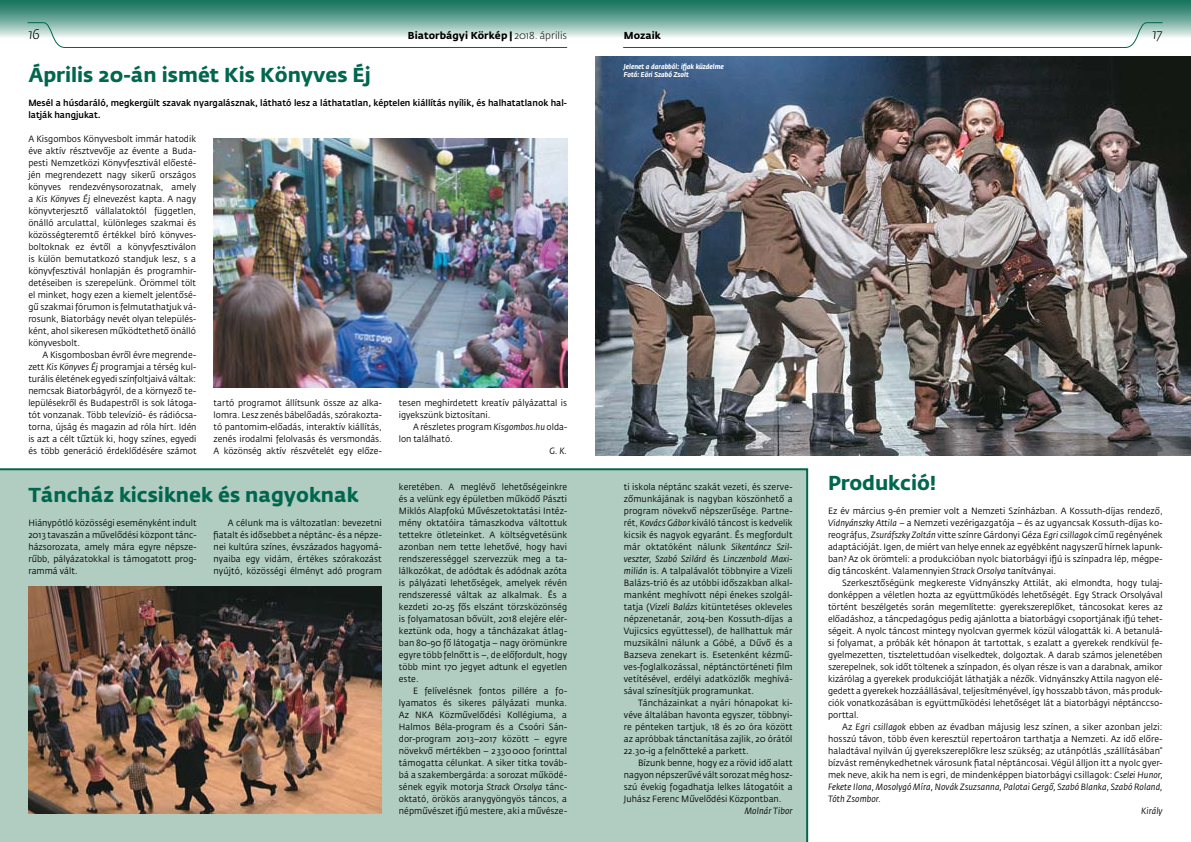
<style>
.page{position:relative;width:1191px;height:842px;background:#fff}
.page>*{position:absolute;margin:0;border:0;box-sizing:border-box;transform-origin:0 0}
.t1{font:700 20px "Fedra Sans Std";color:#00674e}
.t2{font:italic 300 14px "Fedra Sans Std";color:#000}
.t3{font:700 10px "Fedra Sans Std";letter-spacing:.005em;color:#000}
.t4{font:9px/12px "Fedra Sans Std";letter-spacing:.01em;color:#000;text-align:justify;scale:.95 1}
.t5{font:500 9px/12px "Fedra Sans Std";color:#000;scale:.95 1}
.t6{font:italic 9px "Fedra Sans Std";letter-spacing:.01em;color:#000;scale:.95 1}
.t7{font:italic 700 7px/8px "Fedra Sans Std";color:#fff;scale:.95 1}
.s1{font-weight:300}
.s2{font-style:italic}
</style>
<div class="page">
<div style="left:0;top:468px;width:808px;height:374px;background:#b1ccc1"></div>
<svg style="left:0;top:0;width:1191px;height:37px;background:#4a9281"></svg>
<svg style="left:27px;top:22px;width:541px;height:26px"></svg>
<svg style="left:622px;top:22px;width:541px;height:26px"></svg>
<img style="left:213px;top:139px;width:354px;height:248px">
<img style="left:595px;top:57px;width:596px;height:398px">
<img style="left:28px;top:587px;width:354px;height:227px">
<h2 class="t2" style="left:28px;top:26px;width:14px">16</h2>
<p class="t3" style="left:408px;top:30px;width:161px">Biatorbágyi Körkép | <span class="s1">2018. április</span></p>
<p class="t3" style="left:624px;top:30px;width:38px">Mozaik</p>
<h2 class="t2" style="left:1152px;top:26px;width:12px">17</h2>
<h1 class="t1" style="left:28px;top:63px;width:344px">Április 20-án ismét Kis Könyves Éj</h1>
<p class="t5" style="left:28px;top:97px;width:568px">Mesél a húsdaráló, megkergült szavak nyargalásznak, látható lesz a láthatatlan, képtelen kiállítás nyílik, és halhatatlanok hal&shy;latják hangjukat.</p>
<p class="t4" style="left:28px;top:133px;width:178px">A Kisgombos Könyvesbolt immár hatodik éve aktív résztvevője az évente a Buda&shy;pesti Nemzetközi Könyvfesztivál előesté&shy;jén megrendezett nagy sikerű országos könyves rendezvénysorozatnak, amely a <span class="s2">Kis Könyves Éj</span> elnevezést kapta. A nagy könyvterjesztő vállalatoktól független, önálló arculattal, különleges szakmai és közösségteremtő értékkel bíró könyves&shy;boltoknak ez évtől a könyvfesztiválon is külön bemutatkozó standjuk lesz, s a könyvfesztivál honlapján és programhir&shy;detéseiben is szerepelünk. Örömmel tölt el minket, hogy ezen a kiemelt jelentősé&shy;gű szakmai fórumon is felmutathatjuk vá&shy;rosunk, Biatorbágy nevét olyan település&shy;ként, ahol sikeresen működtethető önálló könyvesbolt.</p>
<p class="t4" style="left:28px;top:349px;width:179px;text-indent:14px">A Kisgombosban évről évre megrende&shy;zett <span class="s2">Kis Könyves Éj</span> programjai a térség kul&shy;turális életének egyedi színfoltjaivá váltak: nemcsak Biatorbágyról, de a környező te&shy;lepülésekről és Budapestről is sok látoga&shy;tót vonzanak. Több televízió- és rádiócsa&shy;torna, újság és magazin ad róla hírt. Idén is azt a célt tűztük ki, hogy színes, egyedi és több generáció érdeklődésére számot</p>
<p class="t4" style="left:214px;top:397px;width:179px">tartó programot állítsunk össze az alka&shy;lomra. Lesz zenés bábelőadás, szórakozta&shy;tó pantomim-előadás, interaktív kiállítás, zenés irodalmi felolvasás és versmondás.<br>A közönség aktív részvételét egy előze-</p>
<p class="t4" style="left:399px;top:397px;width:179px">tesen meghirdetett kreatív pályázattal is igyekszünk biztosítani.</p>
<p class="t4" style="left:399px;top:421px;width:179px;text-indent:14px">A részletes program <span class="s2">Kisgombos.hu</span> olda&shy;lon található.</p>
<p class="t6" style="left:549px;top:445px;width:20px">G. K.</p>
<h1 class="t1" style="left:28px;top:483px;width:332px">Táncház kicsiknek és nagyoknak</h1>
<p class="t4" style="left:28px;top:517px;width:179px">Hiánypótló közösségi eseményként indult 2013 tavaszán a művelődési központ tánc&shy;házsorozata, amely mára egyre népsze&shy;rűbb, pályázatokkal is támogatott prog&shy;rammá vált.</p>
<p class="t4" style="left:214px;top:517px;width:179px;text-indent:14px">A célunk ma is változatlan: bevezetni fiatalt és idősebbet a néptánc- és a népze&shy;nei kultúra színes, évszázados hagyomá&shy;nyaiba egy vidám, értékes szórakozást nyújtó, közösségi élményt adó program</p>
<p class="t4" style="left:399px;top:481px;width:179px">keretében. A meglévő lehetőségeinkre és a velünk egy épületben működő Pászti Miklós Alapfokú Művészetoktatási Intéz&shy;mény oktatóira támaszkodva váltottuk tettekre ötleteinket. A költségvetésünk azonban nem tette lehetővé, hogy havi rendszerességgel szervezzük meg a ta&shy;lálkozókat, de adódtak és adódnak azóta is pályázati lehetőségek, amelyek révén rendszeressé váltak az alkalmak. És a kezdeti 20-25 fős elszánt törzsközönség is folyamatosan bővült, 2018 elejére elér&shy;keztünk oda, hogy a táncházakat átlag&shy;ban 80-90 fő látogatja – nagy örömünkre egyre több felnőtt is –, de előfordult, hogy több mint 170 jegyet adtunk el egyetlen este.</p>
<p class="t4" style="left:399px;top:685px;width:179px;text-indent:14px">E felívelésnek fontos pillére a fo&shy;lyamatos és sikeres pályázati munka.<br>Az NKA Közművelődési Kollégiuma, a Halmos Béla-program és a Csoóri Sán&shy;dor-program 2013–2017 között – egyre növekvő mértékben – 2 330000 forinttal támogatta célunkat. A siker titka továb&shy;bá a szakembergárda: a sorozat működé&shy;sének egyik motorja <span class="s2">Strack Orsolya</span> tánc&shy;oktató, örökös aranygyöngyös táncos, a népművészet ifjú mestere, aki a művésze-</p>
<p class="t7" style="left:624px;top:63px;width:107px">Jelenet a darabból: ifjak küzdelme<br>Fotó: Eöri Szabó Zsolt</p>
<p class="t4" style="left:624px;top:481px;width:179px">ti iskola néptánc szakát vezeti, és szerve&shy;zőmunkájának is nagyban köszönhető a program növekvő népszerűsége. Partne&shy;rét, <span class="s2">Kovács Gábor</span> kiváló táncost is kedvelik kicsik és nagyok egyaránt. És megfordult már oktatóként nálunk <span class="s2">Sikentáncz Szil&shy;veszter, Szabó Szilárd</span> és <span class="s2">Linczenbold Maxi&shy;milián</span> is. A talpalávalót többnyire a Vizeli Balázs-trió és az utóbbi időszakban alkal&shy;manként meghívott népi énekes szolgál&shy;tatja (<span class="s2">Vizeli Balázs</span> kitüntetéses okleveles népzenetanár, 2014-ben Kossuth-díjas a Vujicsics együttessel), de hallhattuk már muzsikálni nálunk a Góbé, a Dűvő és a Bazseva zenekart is. Esetenként kézmű&shy;ves-foglalkozással, néptánctörténeti film vetítésével, erdélyi adatközlők meghívá&shy;sával színesítjük programunkat.</p>
<p class="t4" style="left:624px;top:697px;width:179px;text-indent:14px">Táncházainkat a nyári hónapokat ki&shy;véve általában havonta egyszer, többnyi&shy;re pénteken tartjuk, 18 és 20 óra között az apróbbak tánctanítása zajlik, 20 órától 22.30-ig a felnőtteké a parkett.</p>
<p class="t4" style="left:624px;top:757px;width:179px;text-indent:14px">Bízunk benne, hogy ez a rövid idő alatt nagyon népszerűvé vált sorozat még hos - szú évekig fogadhatja lelkes látogatóit a Juhász Ferenc Művelődési Központban.</p>
<p class="t6" style="left:744px;top:805px;width:52px">Molnár Tibor</p>
<h1 class="t1" style="left:828px;top:471px;width:110px">Produkció!</h1>
<p class="t4" style="left:828px;top:505px;width:354px">Ez év március 9-én premier volt a Nemzeti Színházban. A Kossuth-díjas rendező, <span class="s2">Vidnyánszky Attila</span> – a Nemzeti vezérigazgatója – és az ugyancsak Kossuth-díjas ko&shy;reográfus, <span class="s2">Zsuráfszky Zoltán</span> vitte színre Gárdonyi Géza <span class="s2">Egri csillagok</span> című regényének adaptációját. Igen, de miért van helye ennek az egyébként nagyszerű hírnek lapunk&shy;ban? Az ok örömteli: a produkcióban nyolc biatorbágyi ifjú is színpadra lép, mégpe&shy;dig táncosként. Valamennyien <span class="s2">Strack Orsolya</span> tanítványai.</p>
<p class="t4" style="left:828px;top:577px;width:354px;text-indent:14px">Szerkesztőségünk megkereste Vidnyánszky Attilát, aki elmondta, hogy tulaj&shy;donképpen a véletlen hozta az együttműködés lehetőségét. Egy Strack Orsolyával történt beszélgetés során megemlítette: gyerekszereplőket, táncosokat keres az előadáshoz, a táncpedagógus pedig ajánlotta a biatorbágyi csoportjának ifjú tehet&shy;ségeit. A nyolc táncost mintegy nyolcvan gyermek közül válogatták ki. A betanulá&shy;si folyamat, a próbák két hónapon át tartottak, s ezalatt a gyerekek rendkívül fe&shy;gyelmezetten, tisztelettudóan viselkedtek, dolgoztak. A darab számos jelenetében szerepelnek, sok időt töltenek a színpadon, és olyan része is van a darabnak<span class="s2">,</span> amikor kizárólag a gyerekek produkcióját láthatják a nézők. Vidnyánszky Attila nagyon elé&shy;gedett a gyerekek hozzáállásával, teljesítményével, így hosszabb távon, más produk&shy;ciók vonatkozásában is együttműködési lehetőséget lát a biatorbágyi néptánccso&shy;porttal.</p>
<p class="t4" style="left:842px;top:721px;width:339px">Az <span class="s2">Egri csillagok</span> ebben az évadban májusig lesz színen, a siker azonban jelzi:</p>
<p class="t4" style="left:828px;top:733px;width:354px">hosszú távon, több éven keresztül repertoáron tarthatja a Nemzeti. Az idő előre-</p>
<p class="t4" style="left:828px;top:745px;width:354px">haladtával nyilván új gyerekszereplőkre lesz szükség; az utánpótlás „szállításában”</p>
<p class="t4" style="left:828px;top:757px;width:354px">bízvást reménykedhetnek városunk fiatal néptáncosai. Végül álljon itt a nyolc gyer-</p>
<p class="t4" style="left:828px;top:769px;width:354px">mek neve, akik ha nem is egri, de mindenképpen biatorbágyi csillagok: <span class="s2">Cselei Hunor,</span></p>
<p class="t6" style="left:828px;top:781px;width:354px">Fekete Ilona, Mosolygó Míra, Novák Zsuzsanna, Palotai Gergő, Szabó Blanka, Szabó Roland,</p>
<p class="t6" style="left:828px;top:793px;width:57px">Tóth Zsombor.</p>
<p class="t6" style="left:1141px;top:805px;width:24px">Király</p>
</div>
